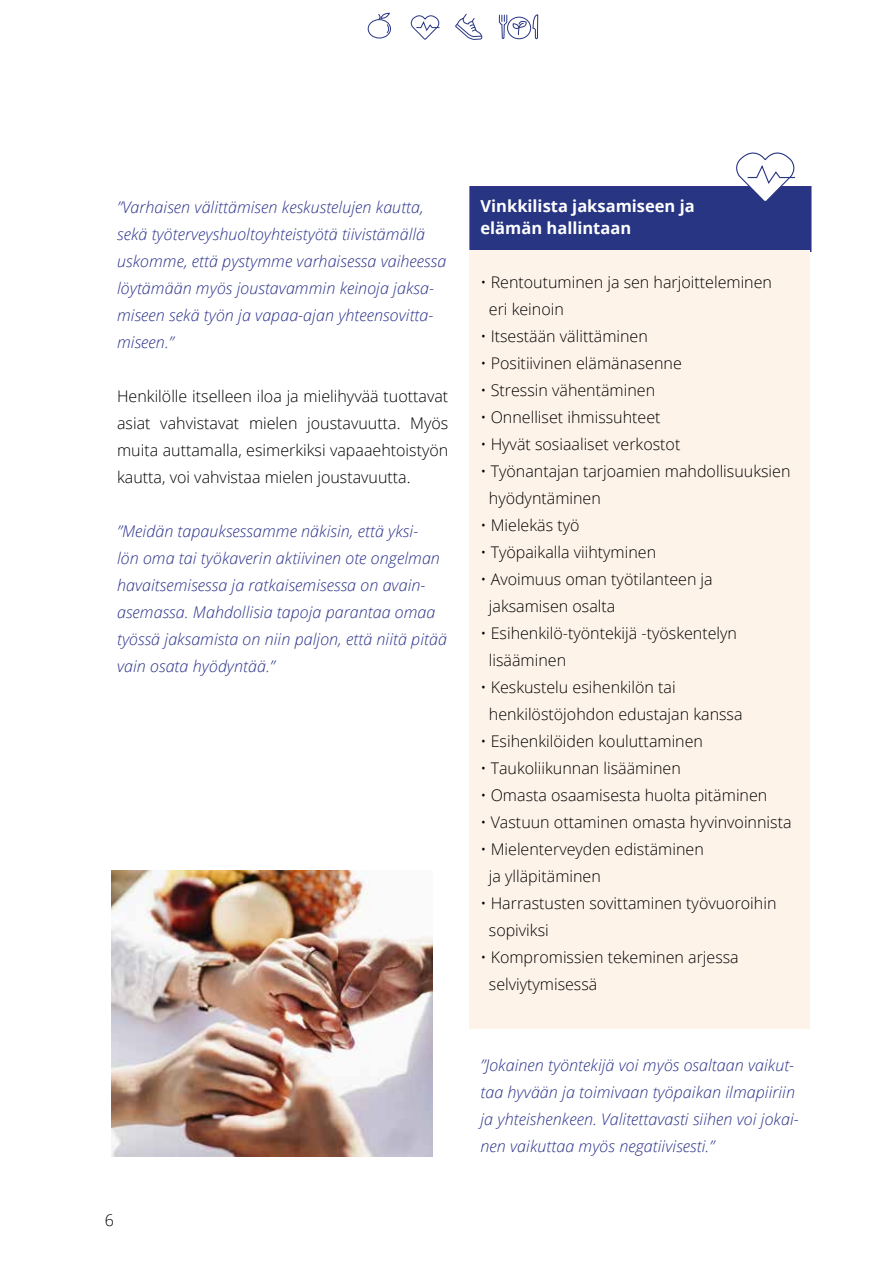
<style>
.page{position:relative;width:893px;height:1263px;background:#fff}
.page>*{position:absolute;margin:0;border:0;box-sizing:border-box;transform-origin:0 0}
.t1{font:700 16.5px/22.5px "Open Sans";color:#fff}
.t2{font:300 16.05px/27px "Open Sans";color:#000}
.t3{font:italic 300 16.05px/27px "Open Sans";letter-spacing:.005em;color:#2a3189}
</style>
<div class="page">
<svg style="left:455px;top:13px;width:27px;height:27px"></svg>
<svg style="left:499px;top:14px;width:39px;height:26px"></svg>
<svg style="left:410px;top:15px;width:30px;height:25px"></svg>
<div style="left:368px;top:19px;width:23px;height:19px;border:1px solid #283583;border-radius:50%"></div>
<svg style="left:378px;top:13px;width:12px;height:21px"></svg>
<div style="left:469px;top:186px;width:342px;height:66px;background:#283583;border:2px solid #2a3189"></div>
<div style="left:469px;top:251px;width:341px;height:778px;background:#fef3e9"></div>
<svg style="left:733px;top:152px;width:65px;height:49px"></svg>
<img style="left:112px;top:871px;width:320px;height:286px">
<p class="t3" style="left:117px;top:193px;width:331px">”Varhaisen välittämisen keskustelujen kautta, sekä työterveyshuoltoyhteistyötä tiivistämällä uskomme, että pystymme varhaisessa vaiheessa löytämään myös joustavammin keinoja jaksa&shy;miseen sekä työn ja vapaa-ajan yhteensovitta&shy;miseen.”</p>
<p class="t2" style="left:117px;top:382px;width:333px;text-align:justify">Henkilölle itselleen iloa ja mielihyvää tuottavat asiat vahvistavat mielen joustavuutta. Myös muita auttamalla, esimerkiksi vapaaehtoistyön kautta, voi vahvistaa mielen joustavuutta.</p>
<p class="t3" style="left:117px;top:517px;width:331px">”Meidän tapauksessamme näkisin, että yksi-<br>lön oma tai työkaverin aktiivinen ote ongelman havaitsemisessa ja ratkaisemisessa on avain&shy;asemassa. Mahdollisia tapoja parantaa omaa työssä jaksamista on niin paljon, että niitä pitää vain osata hyödyntää.”</p>
<p class="t2" style="left:105px;top:1206px;width:11px">6</p>
<p class="t1" style="left:480px;top:194px;width:216px">Vinkkilista jaksamiseen ja elämän hallintaan</p>
<p class="t2" style="left:489px;top:268px;width:285px;text-indent:-8px">• Rentoutuminen ja sen harjoitteleminen eri keinoin</p>
<p class="t2" style="left:480px;top:322px;width:169px">• Itsestään välittäminen</p>
<p class="t2" style="left:480px;top:349px;width:203px">• Positiivinen elämänasenne</p>
<p class="t2" style="left:480px;top:376px;width:176px">• Stressin vähentäminen</p>
<p class="t2" style="left:480px;top:403px;width:182px">• Onnelliset ihmissuhteet</p>
<p class="t2" style="left:480px;top:430px;width:201px">• Hyvät sosiaaliset verkostot</p>
<p class="t2" style="left:489px;top:457px;width:303px;text-indent:-8px">• Työnantajan tarjoamien mahdollisuuksien hyödyntäminen</p>
<p class="t2" style="left:480px;top:511px;width:101px">• Mielekäs työ</p>
<p class="t2" style="left:480px;top:538px;width:177px">• Työpaikalla viihtyminen</p>
<p class="t2" style="left:489px;top:565px;width:225px;text-indent:-8px">• Avoimuus oman työtilanteen ja jaksamisen osalta</p>
<p class="t2" style="left:489px;top:619px;width:250px;text-indent:-8px">• Esihenkilö-työntekijä -työskentelyn lisääminen</p>
<p class="t2" style="left:489px;top:673px;width:255px;text-indent:-8px">• Keskustelu esihenkilön tai henkilöstöjohdon edustajan kanssa</p>
<p class="t2" style="left:480px;top:727px;width:224px">• Esihenkilöiden kouluttaminen</p>
<p class="t2" style="left:480px;top:754px;width:202px">• Taukoliikunnan lisääminen</p>
<p class="t2" style="left:480px;top:781px;width:288px">• Omasta osaamisesta huolta pitäminen</p>
<p class="t2" style="left:480px;top:808px;width:313px">• Vastuun ottaminen omasta hyvinvoinnista</p>
<p class="t2" style="left:489px;top:835px;width:216px;text-indent:-8px">• Mielenterveyden edistäminen ja ylläpitäminen</p>
<p class="t2" style="left:489px;top:889px;width:289px;text-indent:-8px">• Harrastusten sovittaminen työvuoroihin sopiviksi</p>
<p class="t2" style="left:489px;top:943px;width:251px;text-indent:-8px">• Kompromissien tekeminen arjessa selviytymisessä</p>
<p class="t3" style="left:480px;top:1051px;width:320px">”Jokainen työntekijä voi myös osaltaan vaikut&shy;taa hyvään ja toimivaan työpaikan ilmapiiriin ja yhteishenkeen. Valitettavasti siihen voi jokai&shy;nen vaikuttaa myös negatiivisesti.”</p>
</div>
